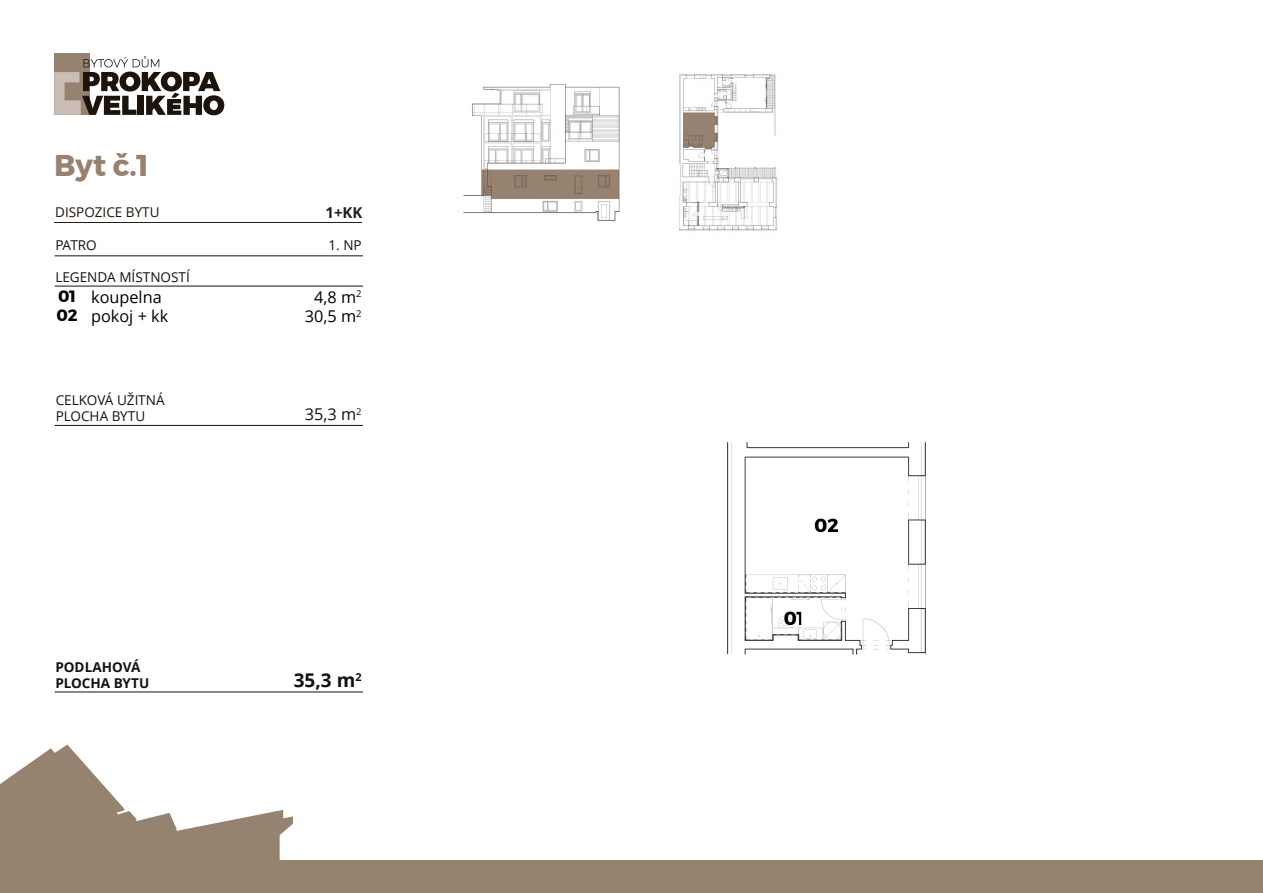
<style>
.page{position:relative;width:1263px;height:893px;background:#fff}
.page>*{position:absolute;margin:0;border:0;box-sizing:border-box;transform-origin:0 0}
.t1{font:700 30px "Montserrat";color:#978271}
.t2{font:700 19.05px "Open Sans";color:#101315}
.t3{font:16.2px "Open Sans";color:#000001}
.t4{font:16.2px "Open Sans";color:#101315}
.t5{font:700 16.2px/19.5px "Montserrat";color:#000001}
.t6{font:700 15px "Open Sans";color:#231f20}
.t7{font:13.5px/16.2px "Open Sans";color:#101315}
.t8{font:700 13.5px/16.2px "Open Sans";color:#101315}
.t9{font:13.5px "Open Sans";color:#1d150b}
</style>
<div class="page">
<svg style="left:0;top:745px;width:293px;height:115px"></svg>
<div style="left:0;top:860px;width:1263px;height:33px;background:#95836f"></div>
<img style="left:463px;top:74px;width:463px;height:581px">
<div style="left:54px;top:54px;width:35px;height:61px;background:#95836f"></div>
<svg style="left:54px;top:56px;width:170px;height:59px"></svg>
<hr style="left:55px;top:256px;width:308px;height:1px;background:#101315">
<hr style="left:55px;top:692px;width:308px;height:1px;background:#101315">
<hr style="left:55px;top:286px;width:308px;height:1px;background:#101315">
<hr style="left:55px;top:425px;width:308px;height:1px;background:#101315">
<hr style="left:54px;top:223px;width:308px;height:1px;background:#231f20">
<h1 class="t1" style="left:54px;top:141px;width:97px">Byt č.1</h1>
<p class="t9" style="left:55px;top:203px;width:106px">DISPOZICE BYTU</p>
<p class="t6" style="left:325px;top:202px;width:39px">1+KK</p>
<p class="t7" style="left:55px;top:237px;width:43px">PATRO</p>
<p class="t7" style="left:329px;top:237px;width:35px">1. NP</p>
<p class="t7" style="left:55px;top:268px;width:136px">LEGENDA MÍSTNOSTÍ</p>
<p class="t5" style="left:56px;top:286px;width:23px">01<br>02</p>
<p class="t3" style="left:91px;top:286px;width:72px">koupelna</p>
<p class="t3" style="left:314px;top:286px;width:49px">4,8 m<sup>2</sup></p>
<p class="t3" style="left:91px;top:305px;width:79px">pokoj + kk</p>
<p class="t3" style="left:305px;top:305px;width:58px">30,5 m<sup>2</sup></p>
<p class="t7" style="left:56px;top:391px;width:110px">CELKOVÁ UŽITNÁ<br>PLOCHA BYTU</p>
<p class="t8" style="left:55px;top:659px;width:95px">PODLAHOVÁ<br>PLOCHA BYTU</p>
<p class="t4" style="left:305px;top:403px;width:58px">35,3 m<sup>2</sup></p>
<h2 class="t2" style="left:294px;top:667px;width:69px">35,3 m<sup>2</sup></h2>
</div>
